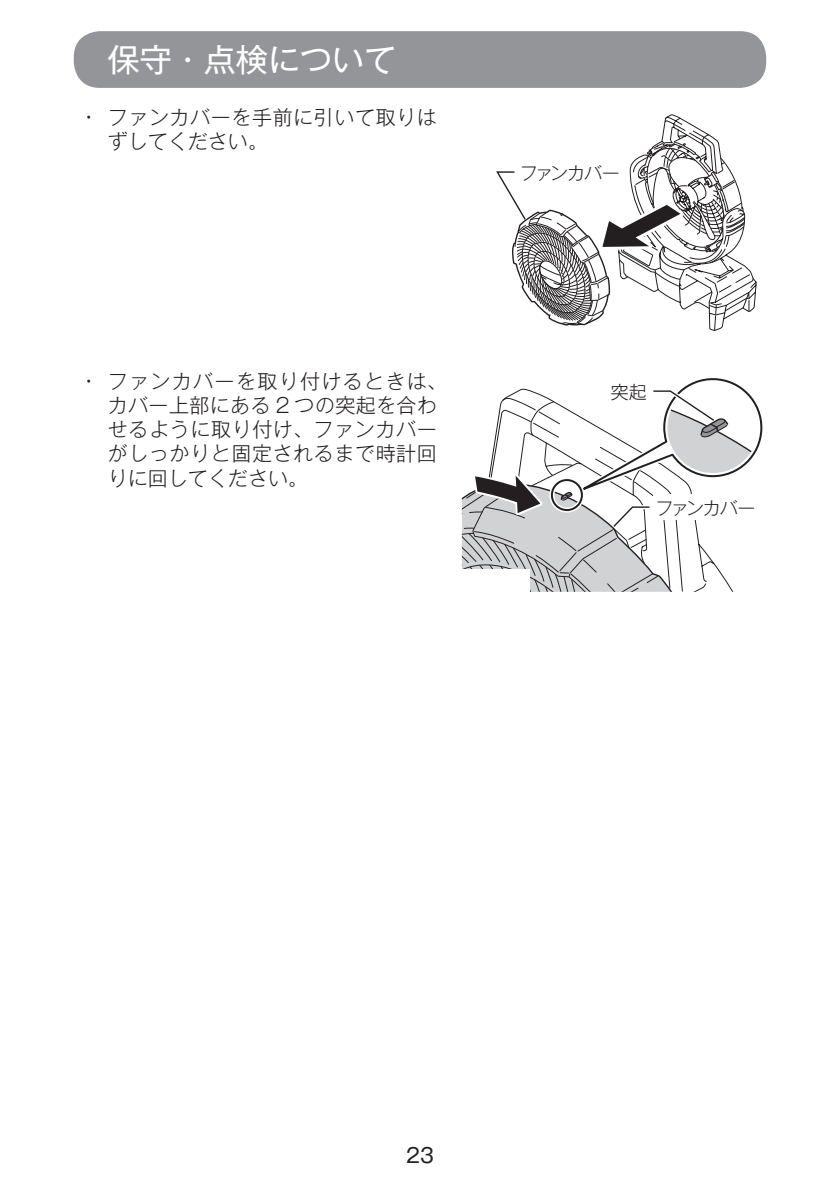
<style>
.page{position:relative;width:840px;height:1191px;background:#fff}
.page>*{position:absolute;margin:0;border:0;box-sizing:border-box;transform-origin:0 0}
.t1{font:32px "Gothic MB101 Pro";color:#fff}
.t2{font:300 20px/24px "Gothic MB101 Pro";letter-spacing:.03em;color:#231f20}
.t3{font:20px "Gothic MB101 Pro";color:#231f20}
.t4{font:18px "Gothic MB101 Pro Light 90 msp RKSJ H";letter-spacing:-.07em;color:#231f20}
</style>
<div class="page">
<div style="left:74px;top:31px;width:691px;height:57px;background:#939598;border-radius:26px"></div>
<svg style="left:496px;top:114px;width:259px;height:217px"></svg>
<svg style="left:461px;top:378px;width:302px;height:214px"></svg>
<h1 class="t1" style="left:108px;top:33px;width:290px">保守・点検について</h1>
<p class="t2" style="left:108px;top:103px;width:330px;text-indent:-23px">• ファンカバーを手前に引いて取りはずしてください。</p>
<p class="t2" style="left:108px;top:367px;width:340px;text-indent:-23px">• ファンカバーを取り付けるときは、カバー上部にある 2 つの突起を合わせるように取り付け、ファンカバーがしっかりと固定されるまで時計回りに回してください。</p>
<p class="t4" style="left:519px;top:158px;width:101px">ファンカバー</p>
<p class="t4" style="left:610px;top:377px;width:37px">突起</p>
<p class="t4" style="left:655px;top:493px;width:101px">ファンカバー</p>
<p class="t3" style="left:406px;top:1139px;width:29px">23</p>
</div>
